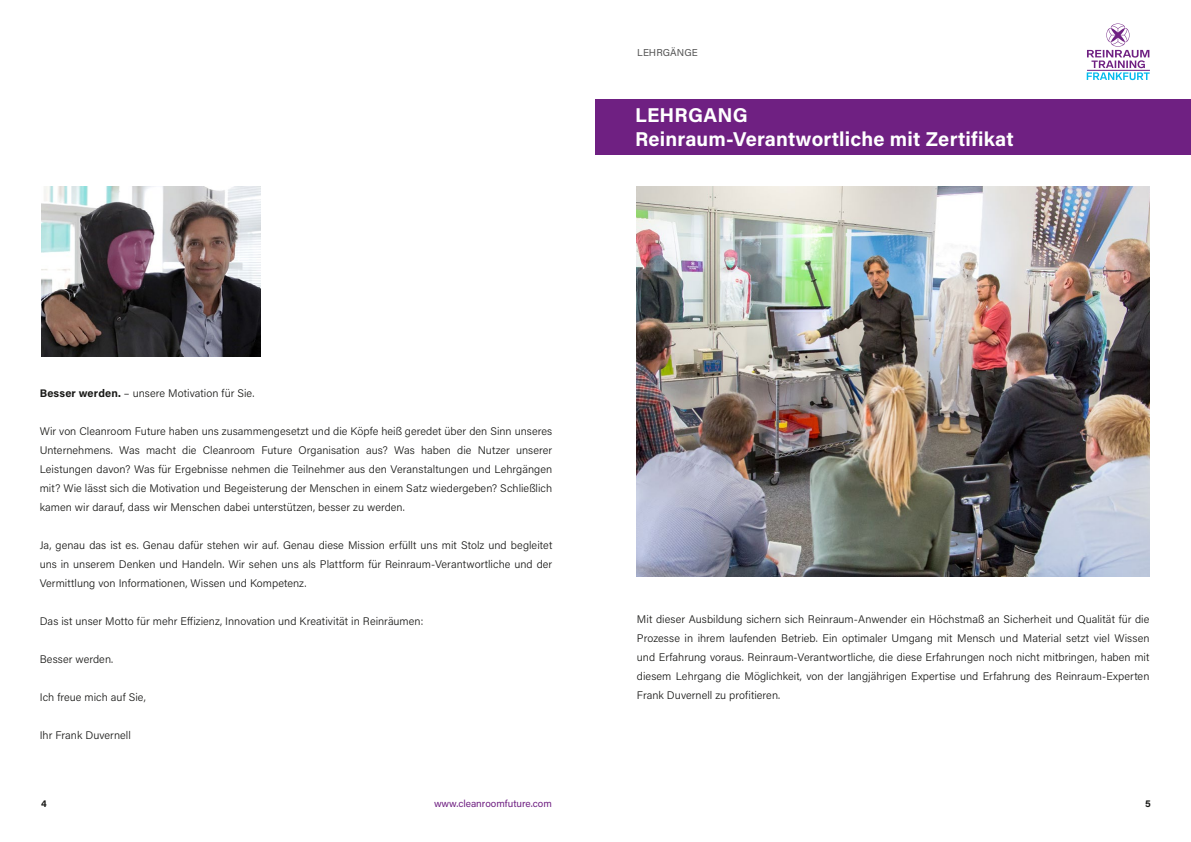
<style>
.page{position:relative;width:1191px;height:842px;background:#fff}
.page>*{position:absolute;margin:0;border:0;box-sizing:border-box;transform-origin:0 0}
.t1{font:700 20px/23.5px "Acumin Pro";letter-spacing:.01em;color:#fff}
.t2{font:300 11px/19px "Acumin Pro";letter-spacing:.005em;color:#1a1a18;text-align:justify}
.t3{font:10px "Acumin Pro";color:#6f2082}
.t4{font:10px "Acumin Pro";letter-spacing:.01em;color:#565656}
.t5{font:700 10px "Acumin Pro";color:#1a1a18}
.s1{font-weight:700}
</style>
<div class="page">
<img style="left:636px;top:186px;width:513px;height:391px">
<hr style="left:1087px;top:70px;width:63px;height:1px;background:#6f2082">
<svg style="left:1086px;top:24px;width:63px;height:56px"></svg>
<img style="left:41px;top:186px;width:220px;height:170px">
<div style="left:595px;top:99px;width:596px;height:56px;background:#6f2082"></div>
<p class="t4" style="left:637px;top:46px;width:62px">LEHRGÄNGE</p>
<h1 class="t1" style="left:635px;top:103px;width:380px">LEHRGANG<br>Reinraum-Verantwortliche mit Zertifikat</h1>
<p class="t2" style="left:40px;top:383px;width:216px"><span class="s1">Besser werden.</span> – unsere Motivation für Sie.</p>
<p class="t2" style="left:40px;top:421px;width:514px">Wir von Cleanroom Future haben uns zusammengesetzt und die Köpfe heiß geredet über den Sinn unseres Unternehmens. Was macht die Cleanroom Future Organisation aus? Was haben die Nutzer unserer Leistungen davon? Was für Ergebnisse nehmen die Teilnehmer aus den Veranstaltungen und Lehrgängen mit? Wie lässt sich die Motivation und Begeisterung der Menschen in einem Satz wiedergeben? Schließlich kamen wir darauf, dass wir Menschen dabei unterstützen, besser zu werden.</p>
<p class="t2" style="left:40px;top:535px;width:514px">Ja, genau das ist es. Genau dafür stehen wir auf. Genau diese Mission erfüllt uns mit Stolz und begleitet uns in unserem Denken und Handeln. Wir sehen uns als Plattform für Reinraum-Verantwortliche und der Vermittlung von Informationen, Wissen und Kompetenz.</p>
<p class="t2" style="left:40px;top:611px;width:385px">Das ist unser Motto für mehr Effizienz, Innovation und Kreativität in Reinräumen:</p>
<p class="t2" style="left:40px;top:649px;width:75px">Besser werden.</p>
<p class="t2" style="left:40px;top:687px;width:108px">Ich freue mich auf Sie,</p>
<p class="t2" style="left:40px;top:725px;width:93px">Ihr Frank Duvernell</p>
<p class="t2" style="left:637px;top:609px;width:514px">Mit dieser Ausbildung sichern sich Reinraum-Anwender ein Höchstmaß an Sicherheit und Qualität für die Prozesse in ihrem laufenden Betrieb. Ein optimaler Umgang mit Mensch und Material setzt viel Wissen und Erfahrung voraus. Reinraum-Verantwortliche, die diese Erfahrungen noch nicht mitbringen, haben mit diesem Lehrgang die Möglichkeit, von der langjährigen Expertise und Erfahrung des Reinraum-Experten Frank Duvernell zu profitieren.</p>
<p class="t5" style="left:41px;top:796px;width:7px">4</p>
<p class="t3" style="left:434px;top:796px;width:119px">www.cleanroomfuture.com</p>
<p class="t5" style="left:1145px;top:796px;width:7px">5</p>
</div>
